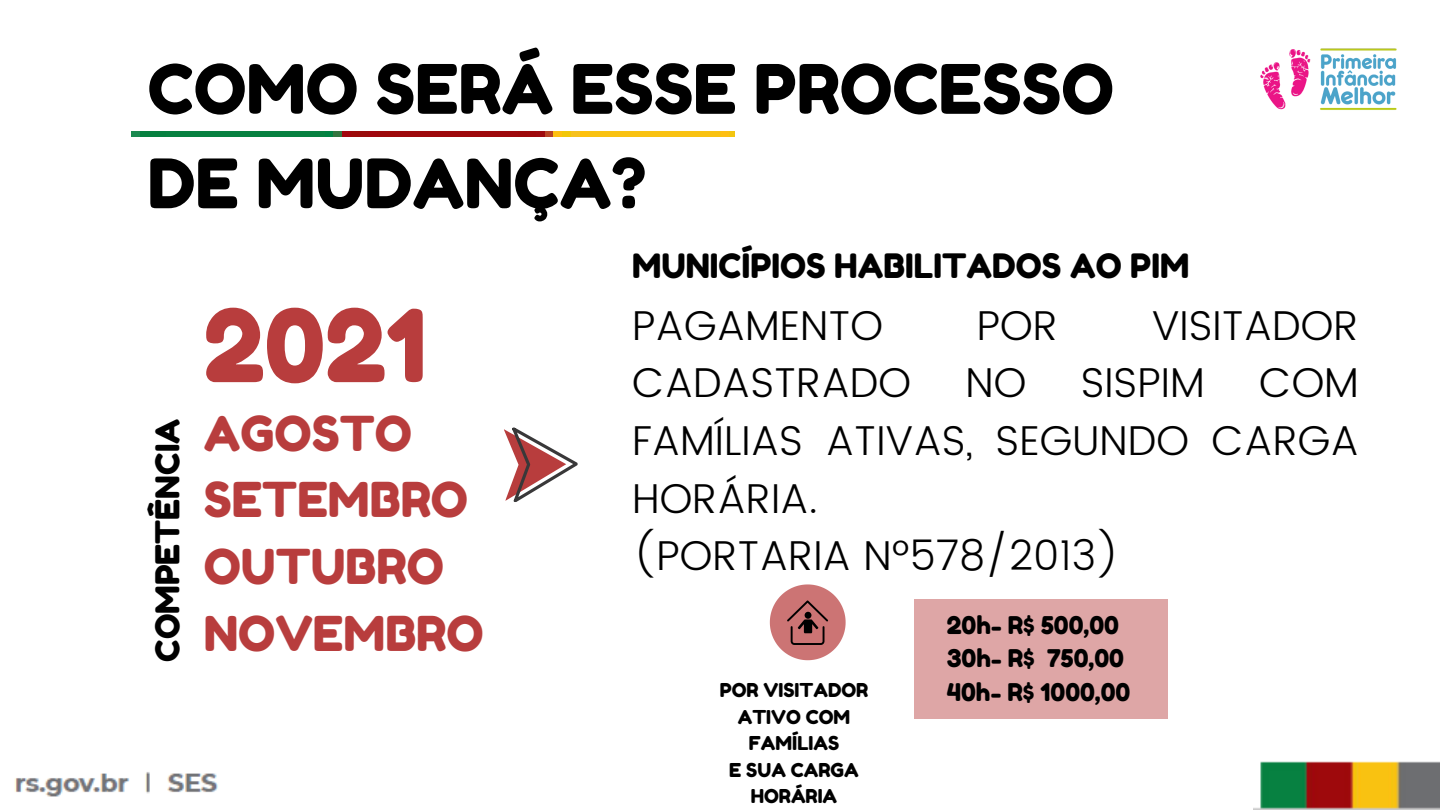
<style>
.page{position:relative;width:1440px;height:810px;background:#fff}
.page>*{position:absolute;margin:0;border:0;box-sizing:border-box;transform-origin:0 0}
.t1{font:99.9px "Fredoka One";color:#b83d3d}
.t2{font:68px/94.5px "Fredoka One";color:#000}
.t3{font:48px/66.8px "Fredoka One";color:#b83d3d}
.t4{font:300 41.7px/57.7px "Poppins";color:#000}
.t5{font:33.6px "Fredoka One";color:#000}
.t6{font:32.9px "Fredoka One";color:#000}
.t7{font:24.4px/33.5px "Fredoka One";color:#000}
.t8{font:19.1px/26.6px "Fredoka One";color:#000;text-align:center}
</style>
<div class="page">
<img style="left:14px;top:772px;width:204px;height:25px">
<img style="left:1253px;top:761px;width:187px;height:49px">
<img style="left:131px;top:131px;width:604px;height:6px">
<svg style="left:504px;top:427px;width:74px;height:75px"></svg>
<svg style="left:770px;top:584px;width:76px;height:76px"></svg>
<div style="left:914px;top:599px;width:254px;height:120px;background:#dea6a6"></div>
<img style="left:1260px;top:48px;width:137px;height:62px">
<h2 class="t2" style="left:148px;top:41px;width:968px">COMO SERÁ ESSE PROCESSO<br>DE MUDANÇA?</h2>
<p class="t6" style="left:147px;top:662px;width:244px;rotate:-90deg">COMPETÊNCIA</p>
<h1 class="t1" style="left:204px;top:285px;width:224px">2021</h1>
<p class="t3" style="left:204px;top:400px;width:266px">AGOSTO<br>SETEMBRO<br>OUTUBRO</p>
<p class="t3" style="left:204px;top:600px;width:282px">NOVEMBRO</p>
<p class="t5" style="left:632px;top:245px;width:559px">MUNICÍPIOS HABILITADOS AO PIM</p>
<p class="t4" style="left:632px;top:297px;width:252px">PAGAMENTO</p>
<p class="t4" style="left:977px;top:297px;width:83px">POR</p>
<p class="t4" style="left:1152px;top:297px;width:208px">VISITADOR</p>
<p class="t4" style="left:632px;top:354px;width:280px">CADASTRADO</p>
<p class="t4" style="left:965px;top:354px;width:62px">NO</p>
<p class="t4" style="left:1081px;top:354px;width:126px">SISPIM</p>
<p class="t4" style="left:632px;top:354px;width:728px;text-indent:627px">COM<br>FAMÍLIAS ATIVAS, SEGUNDO CARGA<br>HORÁRIA.<br>(PORTARIA Nº578/2013)</p>
<p class="t8" style="left:720px;top:677px;width:150px">POR VISITADOR<br>ATIVO COM<br>FAMÍLIAS<br>E SUA CARGA<br>HORÁRIA</p>
<p class="t7" style="left:947px;top:608px;width:185px">20h- R$ 500,00<br>30h- R$ 750,00<br>40h- R$ 1000,00</p>
</div>
